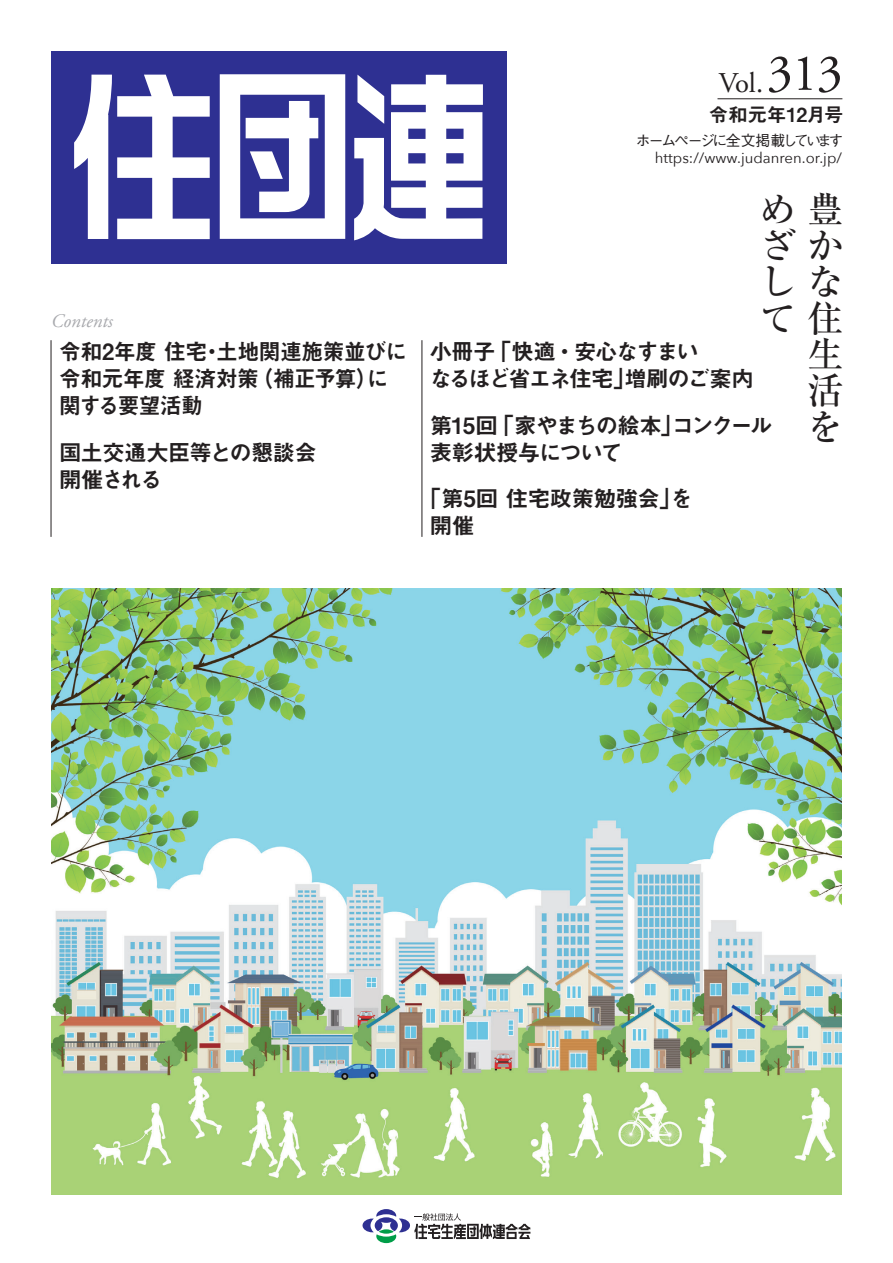
<style>
.page{position:relative;width:893px;height:1263px;background:#fff}
.page>*{position:absolute;margin:0;border:0;box-sizing:border-box;transform-origin:0 0}
.t1{font:52.05px "Adobe Garamond Pro";color:#231f20}
.t2{font:500 36.3px/36.3px "Ryumin Pr 6";color:#231f20;text-align:right}
.t3{font:28.65px "Adobe Garamond Pro";color:#231f20}
.t4{font:22.5px/27px "Midashi Go Pr 6 MB31";letter-spacing:-.04em;color:#231f20}
.t5{font:22.5px/27px "Midashi Go Pr 6 MB31";letter-spacing:-.085em;color:#231f20}
.t6{font:22.5px/27px "Midashi Go Pr 6 MB31";letter-spacing:-.06em;color:#231f20}
.t7{font:22.5px/27px "Midashi Go Pr 6 MB31";letter-spacing:-.02em;color:#231f20}
.t8{font:19.5px "Midashi Go Pr 6 MB31";color:#231f20}
.t9{font:italic 19.2px "Adobe Garamond Pro";color:#a8a9ad}
.t10{font:14.85px "Avenir Next";color:#231f20}
.t11{font:500 14.85px "Gothic BBB Pr 6";letter-spacing:-.16em;color:#231f20}
</style>
<div class="page">
<img style="left:51px;top:589px;width:791px;height:606px">
<svg style="left:363px;top:1209px;width:167px;height:34px"></svg>
<div style="left:51px;top:51px;width:455px;height:213px;background:#2e3092"></div>
<svg style="left:74px;top:74px;width:409px;height:166px;fill:#fff"></svg>
<hr style="left:717px;top:99px;width:125px;height:1px;background:#231f20">
<hr style="left:51px;top:340px;width:1px;height:197px;background:#231f20">
<hr style="left:422px;top:340px;width:1px;height:197px;background:#231f20">
<p class="t9" style="left:51px;top:310px;width:63px">Contents</p>
<p class="t4" style="left:59px;top:337px;width:350px">令和2年度 住宅・土地関連施策並びに令和元年度 経済対策（補正予算）に関する要望活動</p>
<p class="t4" style="left:59px;top:437px;width:259px">国土交通大臣等との懇談会開催される</p>
<h1 class="t1" style="left:767px;top:42px;width:77px">313</h1>
<p class="t8" style="left:709px;top:99px;width:136px">令和元年12月号</p>
<p class="t3" style="left:719px;top:66px;width:46px">Vol.</p>
<p class="t11" style="left:636px;top:129px;width:209px">ホームページに全文掲載しています</p>
<p class="t10" style="left:655px;top:146px;width:188px">https://www.judanren.or.jp/</p>
<h2 class="t2" style="left:759px;top:189px;width:84px">め豊ざかしなて住生<br>活<br>を</h2>
<p class="t5" style="left:430px;top:337px;width:325px">小冊子「快適・安心なすまい<br>なるほど省エネ住宅」増刷のご案内</p>
<p class="t6" style="left:430px;top:410px;width:344px">第15回「家やまちの絵本」コンクール表彰状授与について</p>
<p class="t7" style="left:430px;top:484px;width:264px;text-indent:-11px">「第5回 住宅政策勉強会」を開催</p>
</div>
